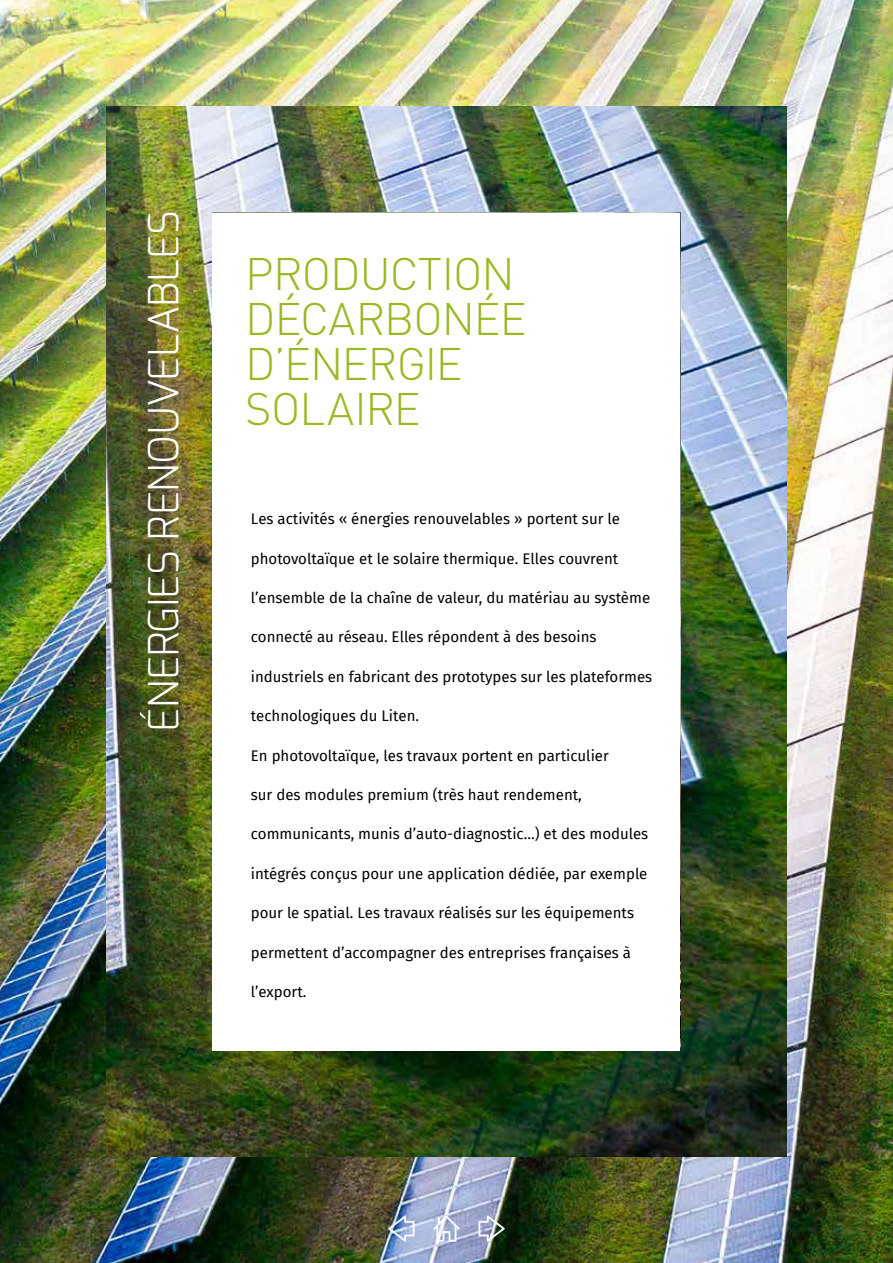
<style>
.page{position:relative;width:893px;height:1263px;background:#fff}
.page>*{position:absolute;margin:0;border:0;box-sizing:border-box;transform-origin:0 0}
.t1{font:300 45px/45px "DIN Pro";letter-spacing:-.02em;color:#98b920}
.t2{font:300 41.55px "Exo";color:#fff}
.t3{font:15px "Fira Sans";color:#000}
</style>
<div class="page">
<img style="left:0;top:0;width:893px;height:1263px">
<img style="left:106px;top:106px;width:681px;height:1051px">
<div style="left:213px;top:213px;width:467px;height:837px;background:#fff"></div>
<svg style="left:433px;top:1215px;width:27px;height:27px"></svg>
<svg style="left:478px;top:1215px;width:27px;height:27px"></svg>
<svg style="left:388px;top:1215px;width:26px;height:27px"></svg>
<h2 class="t2" style="left:137px;top:732px;width:523px;rotate:-90deg">ÉNERGIES RENOUVELABLES</h2>
<h1 class="t1" style="left:245px;top:247px;width:283px">PRODUCTION<br>DÉCARBONÉE<br>D’ÉNERGIE<br>SOLAIRE</h1>
<p class="t3" style="left:251px;top:508px;width:371px">Les activités « énergies renouvelables » portent sur le</p>
<p class="t3" style="left:251px;top:547px;width:369px">photovoltaïque et le solaire thermique. Elles couvrent</p>
<p class="t3" style="left:251px;top:586px;width:401px">l’ensemble de la chaîne de valeur, du matériau au système</p>
<p class="t3" style="left:251px;top:626px;width:347px">connecté au réseau. Elles répondent à des besoins</p>
<p class="t3" style="left:251px;top:665px;width:403px">industriels en fabricant des prototypes sur les plateformes</p>
<p class="t3" style="left:251px;top:705px;width:170px">technologiques du Liten.</p>
<p class="t3" style="left:251px;top:744px;width:360px">En photovoltaïque, les travaux portent en particulier</p>
<p class="t3" style="left:251px;top:783px;width:332px">sur des modules premium (très haut rendement,</p>
<p class="t3" style="left:251px;top:823px;width:399px">communicants, munis d’auto-diagnostic…) et des modules</p>
<p class="t3" style="left:251px;top:862px;width:398px">intégrés conçus pour une application dédiée, par exemple</p>
<p class="t3" style="left:251px;top:901px;width:385px">pour le spatial. Les travaux réalisés sur les équipements</p>
<p class="t3" style="left:251px;top:941px;width:382px">permettent d’accompagner des entreprises françaises à</p>
<p class="t3" style="left:251px;top:980px;width:57px">l’export.</p>
</div>
